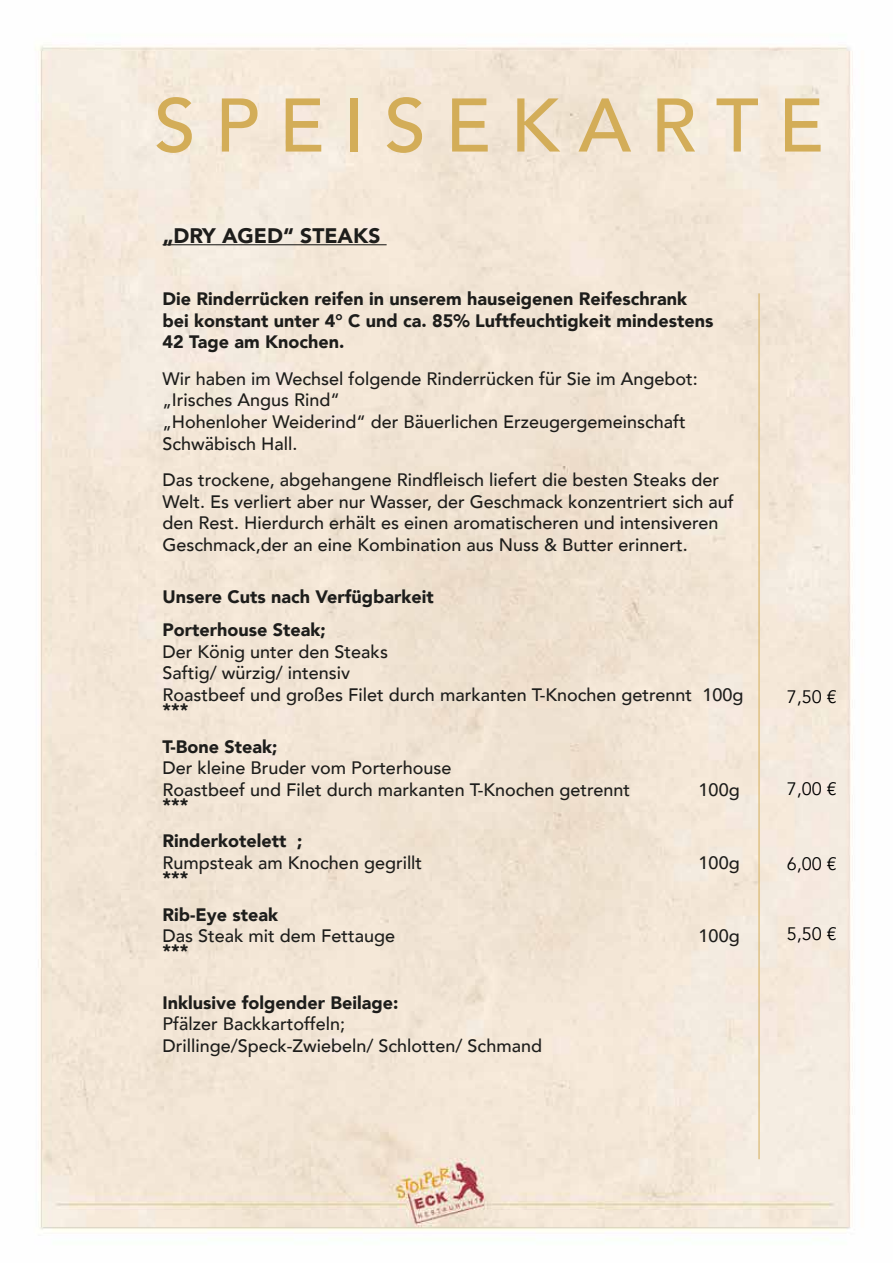
<style>
.page{position:relative;width:893px;height:1263px;background:#fff}
.page>*{position:absolute;margin:0;border:0;box-sizing:border-box;transform-origin:0 0}
.t1{font:500 75px "Avenir";color:#d3ad58}
.t2{font:900 21px "Avenir";color:#1d1d1b}
.t3{font:500 18px/21.6px "Avenir";color:#1d1d1b}
.t4{font:900 18px/36.6px "Avenir";color:#1d1d1b}
.t5{font:18px "Avenir";color:#000}
</style>
<div class="page">
<img style="left:35px;top:44px;width:818px;height:1187px">
<hr style="left:163px;top:244px;width:224px;height:1px;background:#1d1d1b">
<hr style="left:759px;top:293px;width:1px;height:866px;background:#d3ad58">
<h1 class="t1" style="left:154px;top:61px;width:671px">S P E I S E K A R T E</h1>
<p class="t2" style="left:163px;top:218px;width:219px">„DRY AGED“ STEAKS</p>
<p class="t4" style="left:163px;top:287px;width:552px;line-height:21.6px">Die Rinderrücken reifen in unserem hauseigenen Reifeschrank bei konstant unter 4° C und ca. 85% Luftfeuchtigkeit mindestens<br>42 Tage am Knochen.</p>
<p class="t3" style="left:163px;top:367px;width:537px">Wir haben im Wechsel folgende Rinderrücken für Sie im Angebot: „Irisches Angus Rind“<br>„Hohenloher Weiderind“ der Bäuerlichen Erzeugergemeinschaft Schwäbisch Hall.</p>
<p class="t3" style="left:163px;top:468px;width:573px">Das trockene, abgehangene Rindfleisch liefert die besten Steaks der Welt. Es verliert aber nur Wasser, der Geschmack konzentriert sich auf den Rest. Hierdurch erhält es einen aromatischeren und intensiveren Geschmack,der an eine Kombination aus Nuss &amp; Butter erinnert.</p>
<p class="t4" style="left:163px;top:579px;width:273px;line-height:33.6px">Unsere Cuts nach Verfügbarkeit<br>Porterhouse Steak;</p>
<p class="t3" style="left:163px;top:640px;width:583px">Der König unter den Steaks<br>Saftig/ würzig/ intensiv<br>Roastbeef und großes Filet durch markanten T-Knochen getrennt 100g</p>
<p class="t4" style="left:163px;top:691px;width:116px">***<br>T-Bone Steak;</p>
<p class="t3" style="left:163px;top:756px;width:469px">Der kleine Bruder vom Porterhouse<br>Roastbeef und Filet durch markanten T-Knochen getrennt</p>
<p class="t3" style="left:699px;top:778px;width:43px">100g</p>
<p class="t4" style="left:163px;top:786px;width:141px">***<br>Rinderkotelett ;</p>
<p class="t3" style="left:163px;top:851px;width:261px">Rumpsteak am Knochen gegrillt</p>
<p class="t3" style="left:699px;top:851px;width:43px">100g</p>
<p class="t4" style="left:163px;top:859px;width:117px">***<br>Rib-Eye steak</p>
<p class="t3" style="left:163px;top:924px;width:234px">Das Steak mit dem Fettauge</p>
<p class="t3" style="left:699px;top:924px;width:43px">100g</p>
<p class="t4" style="left:163px;top:932px;width:28px">***</p>
<p class="t4" style="left:163px;top:984px;width:238px">Inklusive folgender Beilage:</p>
<p class="t3" style="left:163px;top:1012px;width:381px">Pfälzer Backkartoffeln;<br>Drillinge/Speck-Zwiebeln/ Schlotten/ Schmand</p>
<p class="t5" style="left:787px;top:686px;width:52px">7,50 €</p>
<p class="t5" style="left:787px;top:778px;width:52px">7,00 €</p>
<p class="t5" style="left:787px;top:853px;width:52px">6,00 €</p>
<p class="t5" style="left:787px;top:923px;width:52px">5,50 €</p>
</div>
